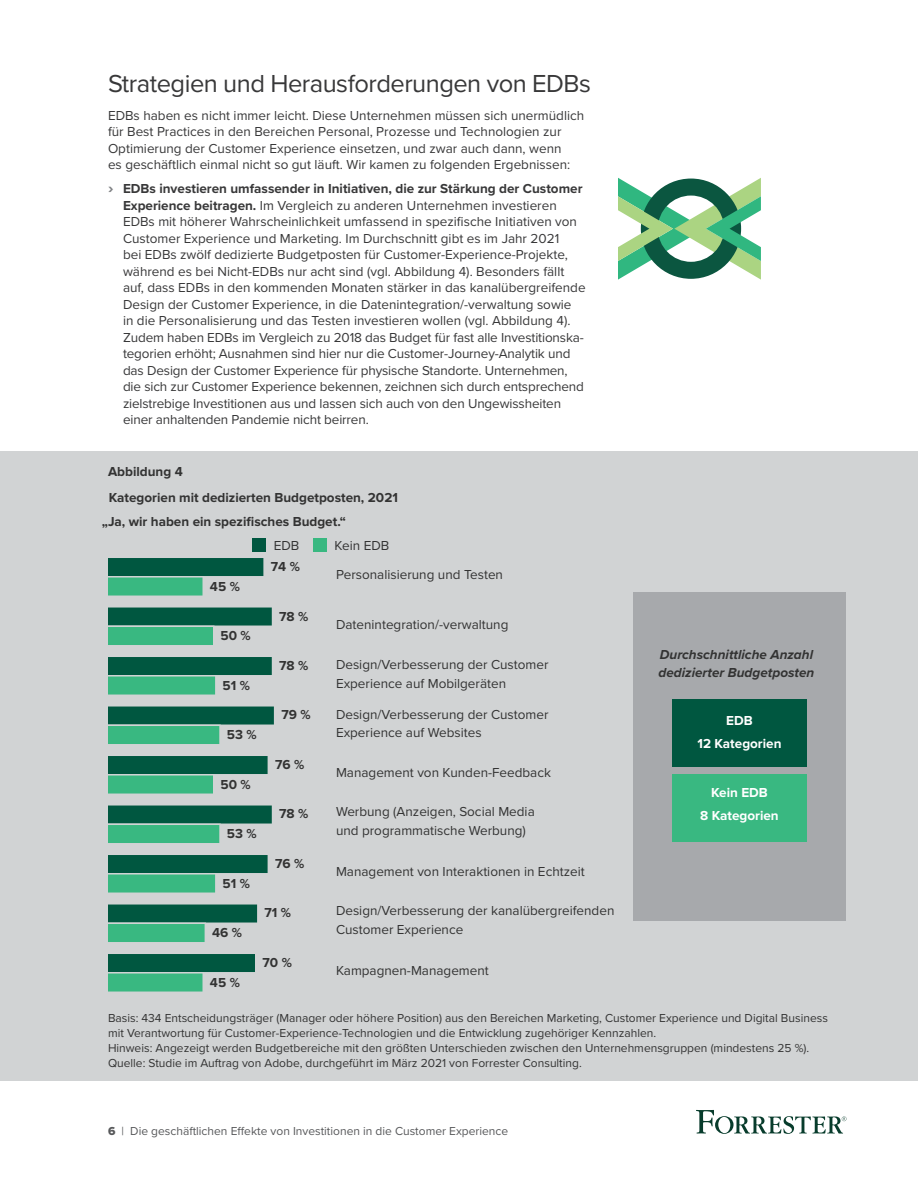
<style>
.page{position:relative;width:918px;height:1188px;background:#fff}
.page>*{position:absolute;margin:0;border:0;box-sizing:border-box;transform-origin:0 0}
.Heading_2{font:25.5px "Proxima Nova";letter-spacing:-.02em;color:#383839}
.BulletText{font:13.5px/16.5px "Proxima Nova";color:#383839}
.t1{font:13.5px/18.8px "Proxima Nova";color:#333}
.t2{font:700 13.5px "Proxima Nova";color:#333}
.t3{font:italic 700 13.5px/18.8px "Proxima Nova";color:#333}
.t4{font:700 13.5px/23.2px "Proxima Nova";color:#fff;text-align:center}
.t5{font:12px/15px "Proxima Nova";color:#333}
.t6{font:12px "Proxima Nova";color:#57585a}
.s1{font-family:"Proxima Nova Extrabld";font-size:15px;color:#808285}
.s2{font-weight:700}
.s3{font-family:"Proxima Nova Extrabld"}
</style>
<div class="page">
<svg style="left:696px;top:1110px;width:150px;height:24px"></svg>
<svg style="left:618px;top:178px;width:143px;height:102px"></svg>
<div style="left:0;top:452px;width:918px;height:629px;background:#d1d3d4"></div>
<div style="left:633px;top:593px;width:213px;height:328px;background:#a7a9ac"></div>
<div style="left:672px;top:699px;width:135px;height:68px;background:#005740"></div>
<div style="left:672px;top:774px;width:135px;height:68px;background:#39b881"></div>
<div style="left:253px;top:539px;width:13px;height:13px;background:#005740"></div>
<div style="left:314px;top:539px;width:13px;height:13px;background:#39b881"></div>
<svg style="left:108px;top:558px;width:156px;height:38px"></svg>
<svg style="left:108px;top:607px;width:164px;height:38px"></svg>
<svg style="left:108px;top:657px;width:164px;height:38px"></svg>
<svg style="left:108px;top:706px;width:166px;height:38px"></svg>
<svg style="left:108px;top:756px;width:160px;height:38px"></svg>
<svg style="left:108px;top:805px;width:164px;height:38px"></svg>
<svg style="left:108px;top:855px;width:160px;height:38px"></svg>
<svg style="left:108px;top:904px;width:150px;height:38px"></svg>
<svg style="left:108px;top:954px;width:147px;height:38px"></svg>
<h3 class="Heading_2" style="left:108px;top:65px;width:485px">Strategien und Herausforderungen von EDBs</h3>
<p class="BulletText" style="left:108px;top:107px;width:478px">EDBs haben es nicht immer leicht. Diese Unternehmen müssen sich unermüdlich für Best Practices in den Bereichen Personal, Prozesse und Technologien zur Optimierung der Customer Experience einsetzen, und zwar auch dann, wenn<br>es geschäftlich einmal nicht so gut läuft. Wir kamen zu folgenden Ergebnissen:</p>
<p class="BulletText" style="left:123px;top:180px;width:464px;text-indent:-15px"><span class="s1">›</span> <span class="s2">EDBs investieren umfassender in Initiativen, die zur Stärkung der Customer Experience beitragen.</span> Im Vergleich zu anderen Unternehmen investieren EDBs mit höherer Wahrscheinlichkeit umfassend in spezifische Initiativen von Customer Experience und Marketing. Im Durchschnitt gibt es im Jahr 2021<br>bei EDBs zwölf dedizierte Budgetposten für Customer-Experience-Projekte, während es bei Nicht-EDBs nur acht sind (vgl. Abbildung 4). Besonders fällt auf, dass EDBs in den kommenden Monaten stärker in das kanalübergreifende Design der Customer Experience, in die Datenintegration/-verwaltung sowie<br>in die Personalisierung und das Testen investieren wollen (vgl. Abbildung 4).<br>Zudem haben EDBs im Vergleich zu 2018 das Budget für fast alle Investitionska&shy;tegorien erhöht; Ausnahmen sind hier nur die Customer-Journey-Analytik und das Design der Customer Experience für physische Standorte. Unternehmen, die sich zur Customer Experience bekennen, zeichnen sich durch entsprechend zielstrebige Investitionen aus und lassen sich auch von den Ungewissheiten einer anhaltenden Pandemie nicht beirren.</p>
<p class="t2" style="left:108px;top:464px;width:76px">Abbildung 4</p>
<p class="t2" style="left:102px;top:514px;width:246px">„Ja, wir haben ein spezifisches Budget.“</p>
<p class="t2" style="left:109px;top:490px;width:291px">Kategorien mit dedizierten Budgetposten, 2021</p>
<p class="t1" style="left:274px;top:535px;width:27px">EDB</p>
<p class="t2" style="left:210px;top:579px;width:31px">45 %</p>
<p class="t2" style="left:221px;top:628px;width:32px">50 %</p>
<p class="t2" style="left:223px;top:678px;width:29px">51 %</p>
<p class="t2" style="left:227px;top:727px;width:31px">53 %</p>
<p class="t2" style="left:221px;top:777px;width:32px">50 %</p>
<p class="t2" style="left:227px;top:826px;width:31px">53 %</p>
<p class="t2" style="left:223px;top:876px;width:29px">51 %</p>
<p class="t2" style="left:212px;top:925px;width:31px">46 %</p>
<p class="t2" style="left:271px;top:559px;width:31px">74 %</p>
<p class="t2" style="left:279px;top:608px;width:31px">78 %</p>
<p class="t2" style="left:279px;top:658px;width:31px">78 %</p>
<p class="t2" style="left:281px;top:707px;width:31px">79 %</p>
<p class="t2" style="left:275px;top:757px;width:31px">76 %</p>
<p class="t2" style="left:279px;top:806px;width:31px">78 %</p>
<p class="t2" style="left:275px;top:856px;width:31px">76 %</p>
<p class="t2" style="left:265px;top:905px;width:28px">71 %</p>
<p class="t2" style="left:210px;top:975px;width:31px">45 %</p>
<p class="t2" style="left:263px;top:955px;width:31px">70 %</p>
<p class="t1" style="left:335px;top:535px;width:56px">Kein EDB</p>
<p class="t1" style="left:336px;top:565px;width:169px">Personalisierung und Testen</p>
<p class="t1" style="left:336px;top:614px;width:174px">Datenintegration/-verwaltung</p>
<p class="t1" style="left:336px;top:655px;width:214px">Design/Verbesserung der Customer<br>Experience auf Mobilgeräten</p>
<p class="t1" style="left:336px;top:704px;width:214px">Design/Verbesserung der Customer<br>Experience auf Websites</p>
<p class="t1" style="left:336px;top:763px;width:217px">Management von Kunden-Feedback</p>
<p class="t1" style="left:336px;top:802px;width:200px">Werbung (Anzeigen, Social Media und programmatische Werbung)</p>
<p class="t1" style="left:336px;top:862px;width:250px">Management von Interaktionen in Echtzeit</p>
<p class="t1" style="left:336px;top:901px;width:280px">Design/Verbesserung der kanalübergreifenden<br>Customer Experience</p>
<p class="t1" style="left:336px;top:961px;width:154px">Kampagnen-Management</p>
<p class="t3" style="left:659px;top:644px;width:157px">Durchschnittliche Anzahl dedizierter Budgetposten</p>
<p class="t4" style="left:697px;top:709px;width:86px">EDB<br>12 Kategorien</p>
<p class="t4" style="left:700px;top:781px;width:80px">Kein EDB<br>8 Kategorien</p>
<p class="t5" style="left:108px;top:1010px;width:721px">Basis: 434 Entscheidungsträger (Manager oder höhere Position) aus den Bereichen Marketing, Customer Experience und Digital Business mit Verantwortung für Customer-Experience-Technologien und die Entwicklung zugehöriger Kennzahlen.<br>Hinweis: Angezeigt werden Budgetbereiche mit den größten Unterschieden zwischen den Unternehmensgruppen (mindestens 25 %).<br>Quelle: Studie im Auftrag von Adobe, durchgeführt im März 2021 von Forrester Consulting.</p>
<p class="t6" style="left:108px;top:1122px;width:402px"><span class="s3">6</span> | Die geschäftlichen Effekte von Investitionen in die Customer Experience</p>
</div>
